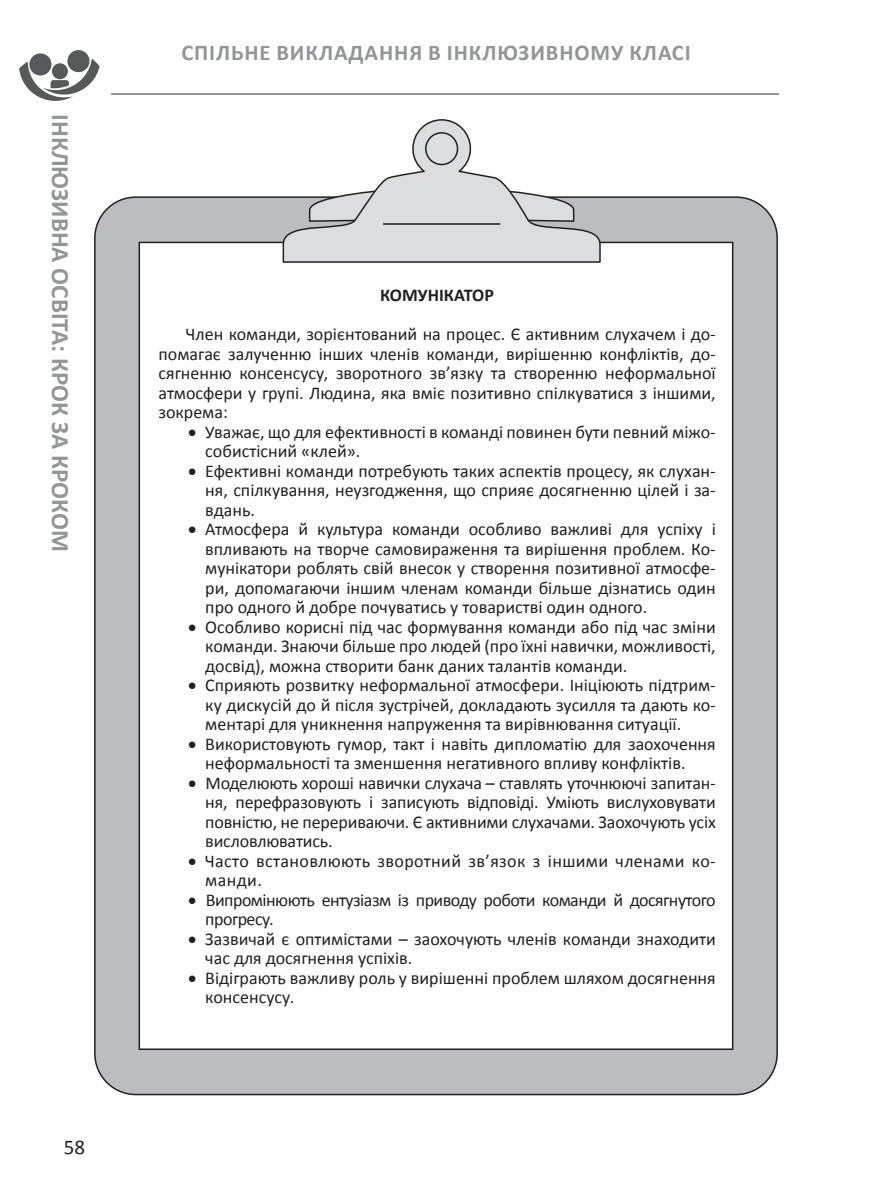
<style>
.page{position:relative;width:872px;height:1191px;background:#fff}
.page>*{position:absolute;margin:0;border:0;box-sizing:border-box;transform-origin:0 0}
.t1{font:700 25.05px "Calibri";color:#939598}
.t2{font:700 22.5px "Calibri";letter-spacing:.04em;color:#939598}
.t3{font:21px "Calibri";color:#231f20}
.t4{font:18px/19.5px "Calibri";color:#231f20;text-align:justify}
.t5{font:18px/19.5px "Calibri";letter-spacing:-.03em;color:#231f20}
.t6{font:18px/19.5px "Calibri";letter-spacing:.02em;color:#231f20}
.s1{font-weight:700}
</style>
<div class="page">
<svg style="left:29px;top:53px;width:22px;height:22px"></svg>
<div style="left:67px;top:50px;width:22px;height:22px;background:#57585a;border-radius:50%"></div>
<svg style="left:19px;top:59px;width:81px;height:42px"></svg>
<hr style="left:111px;top:93px;width:667px;height:2px;background:#939598">
<div style="left:95px;top:197px;width:682px;height:897px;background:#bcbdc0;border-radius:41px"></div>
<div style="left:139px;top:242px;width:593px;height:807px;background:#fff"></div>
<svg style="left:282px;top:119px;width:319px;height:144px"></svg>
<div style="left:426px;top:133px;width:31px;height:31px;background:#dcdddf;border-radius:50%"></div>
<div style="left:425px;top:132px;width:33px;height:33px;border:2px solid #231f20;border-radius:50%"></div>
<hr style="left:383px;top:223px;width:117px;height:2px;background:#231f20">
<h1 class="t1" style="left:76px;top:114px;width:439px;rotate:90deg">ІНКЛЮЗИВНА ОСВІТА: КРОК ЗА КРОКОМ</h1>
<p class="t3" style="left:64px;top:1133px;width:23px">58</p>
<p class="t2" style="left:181px;top:39px;width:511px">СПІЛЬНЕ ВИКЛАДАННЯ В ІНКЛЮЗИВНОМУ КЛАСІ</p>
<p class="t4" style="left:185px;top:275px;width:532px;line-height:39px;text-indent:195px"><span class="s1">КОМУНІКАТОР<br></span>Член команди, зорієнтований на процес. Є активним слухачем і до-</p>
<p class="t4" style="left:158px;top:343px;width:559px">помагає залученню інших членів команди, вирішенню конфліктів, до&shy;сягненню консенсусу, зворотного зв’язку та створенню неформальної атмосфери у групі. Людина, яка вміє позитивно спілкуватися з іншими, зокрема:</p>
<p class="t4" style="left:205px;top:421px;width:512px;text-indent:-17px">• Уважає, що для ефективності в команді повинен бути певний міжо&shy;собистісний «клей».</p>
<p class="t4" style="left:205px;top:460px;width:512px;text-indent:-17px">• Ефективні команди потребують таких аспектів процесу, як слухан&shy;ня, спілкування, неузгодження, що сприяє досягненню цілей і за&shy;вдань.</p>
<p class="t4" style="left:205px;top:519px;width:512px;text-indent:-17px">• Атмосфера й культура команди особливо важливі для успіху і впливають на творче самовираження та вирішення проблем. Ко&shy;мунікатори роблять свій внесок у створення позитивної атмосфе&shy;ри, допомагаючи іншим членам команди більше дізнатись один про одного й добре почуватись у товаристві один одного.</p>
<p class="t4" style="left:205px;top:616px;width:512px;text-indent:-17px">• Особливо корисні під час формування команди або під час зміни команди. Знаючи більше про людей (про їхні навички, можливості, досвід), можна створити банк даних талантів команди.</p>
<p class="t4" style="left:205px;top:675px;width:512px;text-indent:-17px">• Сприяють розвитку неформальної атмосфери. Ініціюють підтрим&shy;ку дискусій до й після зустрічей, докладають зусилля та дають ко&shy;ментарі для уникнення напруження та вирівнювання ситуації.</p>
<p class="t4" style="left:205px;top:733px;width:512px;text-indent:-17px">• Використовують гумор, такт і навіть дипломатію для заохочення неформальності та зменшення негативного впливу конфліктів.</p>
<p class="t4" style="left:205px;top:772px;width:512px;text-indent:-17px">• Моделюють хороші навички слухача – ставлять уточнюючі запитан&shy;ня, перефразовують і записують відповіді. Уміють вислуховувати повністю, не перериваючи. Є активними слухачами. Заохочують усіх висловлюватись.</p>
<p class="t6" style="left:205px;top:850px;width:512px;text-indent:-17px">• Часто встановлюють зворотний зв’язок з іншими членами ко&shy;манди.</p>
<p class="t5" style="left:205px;top:889px;width:512px;text-indent:-17px">• Випромінюють ентузіазм із приводу роботи команди й досягнутого прогресу.</p>
<p class="t4" style="left:205px;top:928px;width:512px;text-indent:-17px">• Зазвичай є оптимістами – заохочують членів команди знаходити час для досягнення успіхів.</p>
<p class="t4" style="left:205px;top:967px;width:512px;text-indent:-17px">• Відіграють важливу роль у вирішенні проблем шляхом досягнення консенсусу.</p>
</div>
